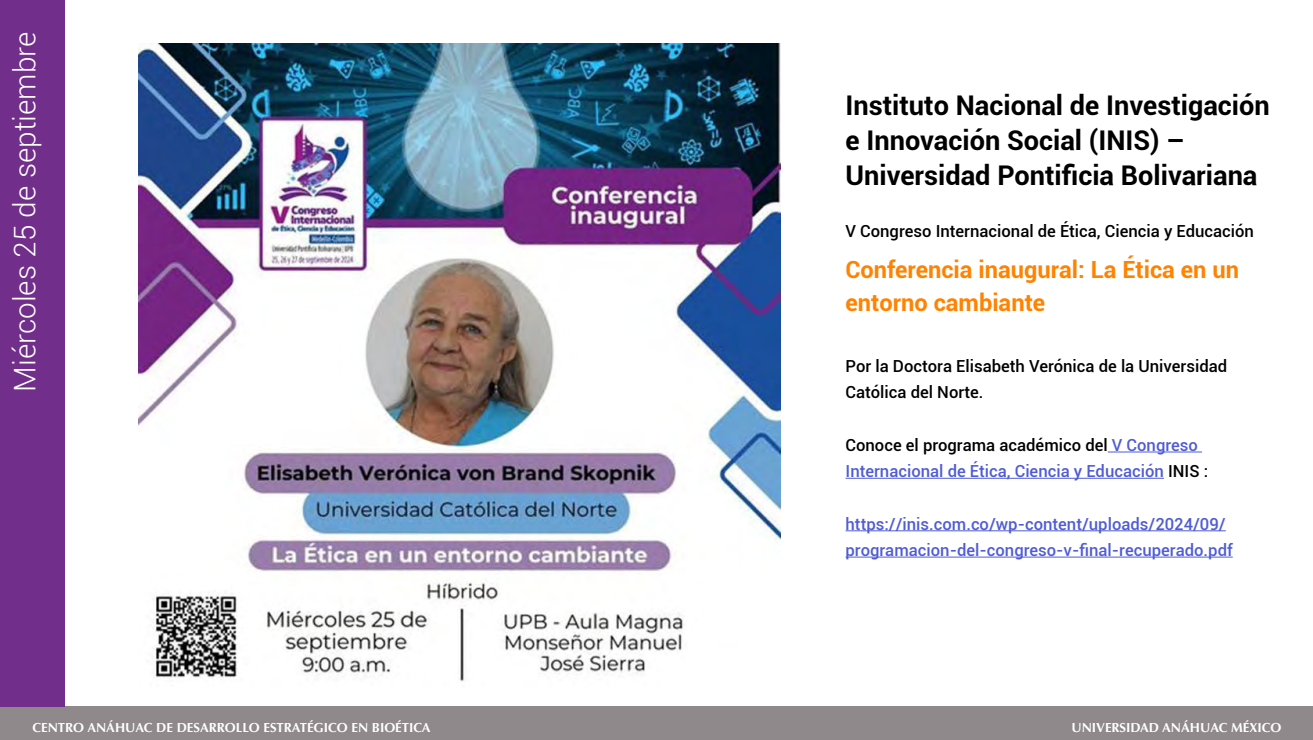
<style>
.page{position:relative;width:1313px;height:740px;background:#fff}
.page>*{position:absolute;margin:0;border:0;box-sizing:border-box;transform-origin:0 0}
.t1{font:300 29.75px "Roboto";color:#fff}
.t2{font:700 27.12px/35px "Roboto";color:#000}
.t3{font:700 23.62px/32.4px "Roboto";color:#ff8300}
.t4{font:500 16.62px/26.2px "Roboto";color:#4f5cd6}
.t5{font:500 16.62px/26.2px "Roboto";color:#000}
.t6{font:700 13.12px "Optima";color:#fff}
.s1{color:#000}
</style>
<div class="page">
<div style="left:0;top:706px;width:1312px;height:33px;background:#8f898b"></div>
<div style="left:0;top:0;width:65px;height:706px;background:#712e8b"></div>
<img style="left:138px;top:44px;width:642px;height:637px">
<hr style="left:1107px;top:451px;width:95px;height:1px;background:#4f5cd6">
<hr style="left:845px;top:477px;width:319px;height:1px;background:#4f5cd6">
<hr style="left:845px;top:530px;width:380px;height:1px;background:#4f5cd6">
<hr style="left:845px;top:556px;width:387px;height:1px;background:#4f5cd6">
<h1 class="t1" style="left:4px;top:392px;width:362px;rotate:-90deg">Miércoles 25 de septiembre</h1>
<h2 class="t2" style="left:845px;top:86px;width:426px">Instituto Nacional de Investigación e Innovación Social (INIS) –<br>Universidad Pontificia Bolivariana</h2>
<p class="t5" style="left:845px;top:217px;width:410px">V Congreso Internacional de Ética, Ciencia y Educación</p>
<h3 class="t3" style="left:845px;top:253px;width:395px">Conferencia inaugural: La Ética en un entorno cambiante</h3>
<p class="t5" style="left:845px;top:352px;width:383px">Por la Doctora Elisabeth Verónica de la Universidad<br>Católica del Norte.</p>
<p class="t4" style="left:845px;top:431px;width:364px"><span class="s1">Conoce el programa académico del</span> V Congreso<br>Internacional de Ética, Ciencia y Educación <span class="s1">INIS :</span></p>
<p class="t4" style="left:845px;top:509px;width:388px">https://inis.com.co/wp-content/uploads/2024/09/ programacion-del-congreso-v-final-recuperado.pdf</p>
<p class="t6" style="left:32px;top:719px;width:399px">CENTRO ANÁHUAC DE DESARROLLO ESTRATÉGICO EN BIOÉTICA</p>
<p class="t6" style="left:1071px;top:719px;width:211px">UNIVERSIDAD ANÁHUAC MÉXICO</p>
</div>
